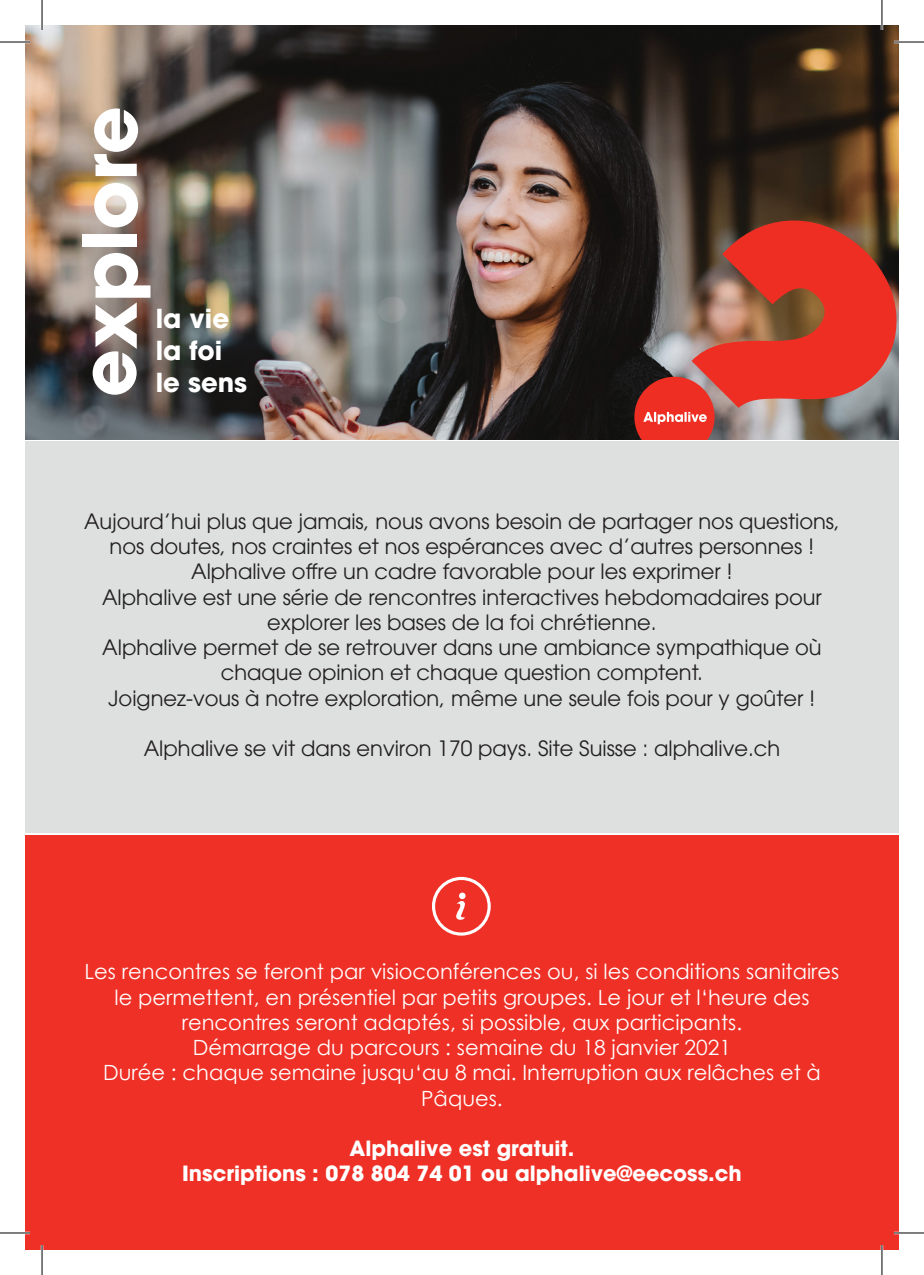
<style>
.page{position:relative;width:924px;height:1275px;background:#fff}
.page>*{position:absolute;margin:0;border:0;box-sizing:border-box;transform-origin:0 0}
.Einf__Abs{font:700 74.2px "ITC Avant Garde Pro";color:#fff}
.ALPHA_COURSE{font:700 26px "ITC Avant Garde Pro";color:#fff}
.t1{font:21px/25.2px "ITC Avant Garde Std";color:#231f20;text-align:center}
.t2{font:21px/25.2px "Century Gothic";color:#fff;text-align:center}
.t3{font:700 21px "Avant Garde";color:#fff}
</style>
<div class="page">
<img style="left:25px;top:25px;width:873px;height:414px">
<div style="left:25px;top:442px;width:873px;height:391px;background:#dde0df"></div>
<img style="left:634px;top:210px;width:264px;height:229px">
<div style="left:25px;top:836px;width:873px;height:414px;background:#ef3026"></div>
<svg style="left:432px;top:877px;width:58px;height:58px"></svg>
<hr style="left:0;top:41px;width:30px;height:2px;background:#fff">
<hr style="left:893px;top:41px;width:30px;height:2px;background:#fff">
<hr style="left:0;top:1231px;width:30px;height:3px;background:#fff">
<hr style="left:893px;top:1231px;width:30px;height:3px;background:#fff">
<hr style="left:41px;top:0;width:2px;height:30px;background:#fff">
<hr style="left:41px;top:1245px;width:2px;height:30px;background:#fff">
<hr style="left:880px;top:0;width:2px;height:30px;background:#fff">
<hr style="left:880px;top:1245px;width:2px;height:30px;background:#fff">
<hr style="left:0;top:42px;width:30px;height:1px;background:#000">
<hr style="left:893px;top:42px;width:30px;height:1px;background:#000">
<hr style="left:0;top:1232px;width:30px;height:1px;background:#000">
<hr style="left:893px;top:1232px;width:30px;height:1px;background:#000">
<hr style="left:42px;top:0;width:1px;height:30px;background:#000">
<hr style="left:42px;top:1245px;width:1px;height:30px;background:#000">
<hr style="left:881px;top:0;width:1px;height:30px;background:#000">
<hr style="left:881px;top:1245px;width:1px;height:30px;background:#000">
<p class="Einf__Abs" style="left:60px;top:397px;width:292px;rotate:-90deg">explore</p>
<p class="ALPHA_COURSE" style="left:156px;top:301px;width:75px">la vie</p>
<p class="ALPHA_COURSE" style="left:156px;top:333px;width:68px">la foi</p>
<p class="ALPHA_COURSE" style="left:156px;top:365px;width:93px">le sens</p>
<p class="t1" style="left:84px;top:508px;width:757px">Aujourd’hui plus que jamais, nous avons besoin de partager nos questions,</p>
<p class="t1" style="left:109px;top:534px;width:706px">nos doutes, nos craintes et nos espérances avec d’autres personnes !</p>
<p class="t1" style="left:191px;top:559px;width:543px">Alphalive offre un cadre favorable pour les exprimer !</p>
<p class="t1" style="left:102px;top:584px;width:721px">Alphalive est une série de rencontres interactives hebdomadaires pour explorer les bases de la foi chrétienne.</p>
<p class="t1" style="left:102px;top:634px;width:720px">Alphalive permet de se retrouver dans une ambiance sympathique où chaque opinion et chaque question comptent.</p>
<p class="t1" style="left:108px;top:685px;width:708px">Joignez-vous à notre exploration, même une seule fois pour y goûter !</p>
<p class="t1" style="left:144px;top:735px;width:637px">Alphalive se vit dans environ 170 pays. Site Suisse : alphalive.ch</p>
<p class="t2" style="left:85px;top:959px;width:756px">Les rencontres se feront par visioconférences ou, si les conditions sanitaires le permettent, en présentiel par petits groupes. Le jour et l‘heure des rencontres seront adaptés, si possible, aux participants.</p>
<p class="t2" style="left:193px;top:1034px;width:539px">Démarrage du parcours : semaine du 18 janvier 2021</p>
<p class="t2" style="left:103px;top:1059px;width:719px">Durée : chaque semaine jusqu‘au 8 mai. Interruption aux relâches et à<br>Pâques.</p>
<p class="t3" style="left:349px;top:1138px;width:226px">Alphalive est gratuit.</p>
<p class="t3" style="left:182px;top:1163px;width:561px">Inscriptions : 078 804 74 01 ou alphalive@eecoss.ch</p>
</div>
